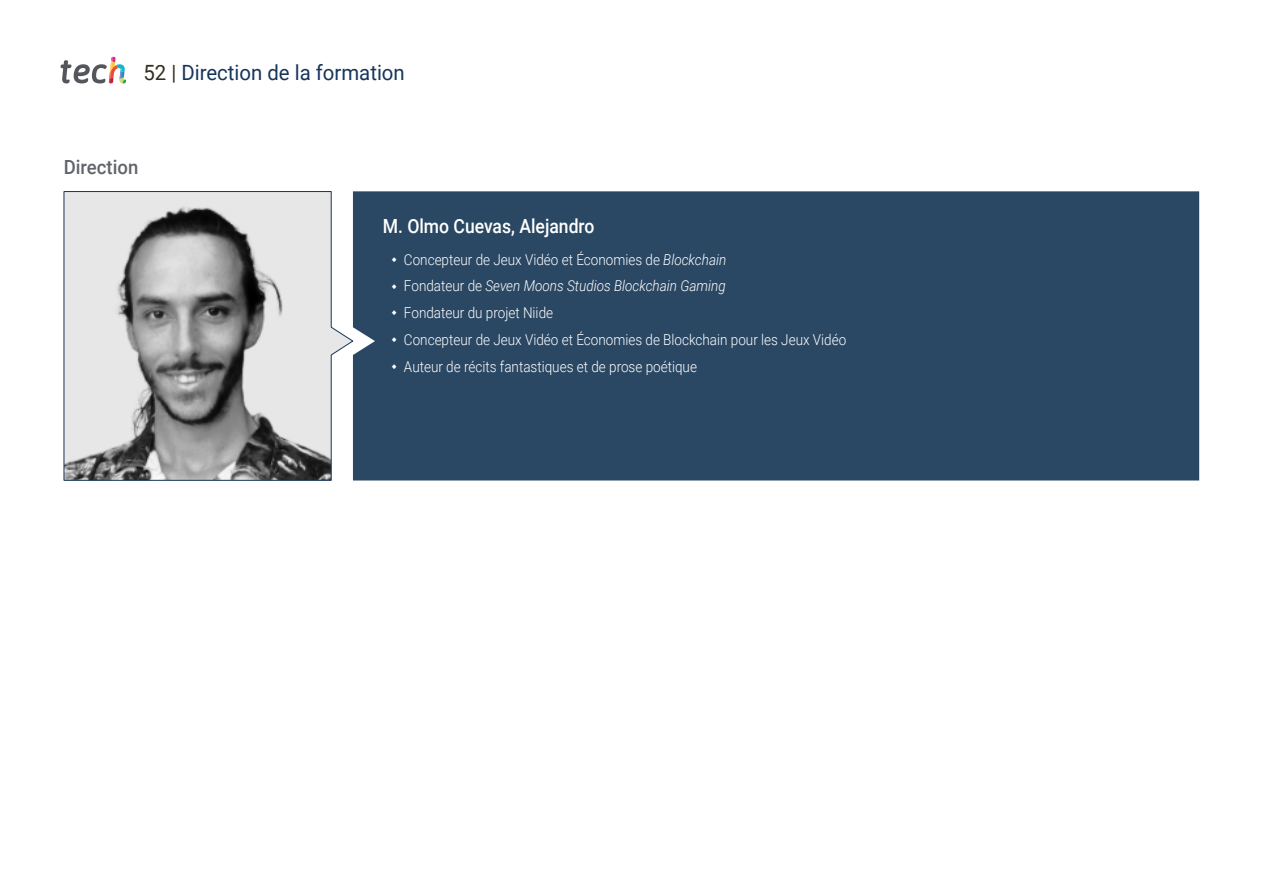
<style>
.page{position:relative;width:1263px;height:893px;background:#fff}
.page>*{position:absolute;margin:0;border:0;box-sizing:border-box;transform-origin:0 0}
.t1{font:21px "Roboto";color:#17355b}
.t2{font:500 19.5px "Roboto";color:#fff;scale:.9 1}
.t3{font:500 19.5px "Roboto";color:#61646a;scale:.95 1}
.t4{font:300 15px/26.7px "Roboto";color:#fff;scale:.9 1}
.s1{color:#312e20}
.s2{font-style:italic}
</style>
<div class="page">
<div style="left:353px;top:191px;width:846px;height:289px;background:#2a4763"></div>
<svg style="left:64px;top:191px;width:289px;height:290px;background:#b6b6b7"></svg>
<svg style="left:61px;top:57px;width:65px;height:27px"></svg>
<svg style="left:392px;top:257px;width:5px;height:5px"></svg>
<svg style="left:392px;top:284px;width:5px;height:5px"></svg>
<svg style="left:392px;top:310px;width:5px;height:5px"></svg>
<svg style="left:392px;top:337px;width:5px;height:5px"></svg>
<svg style="left:392px;top:364px;width:5px;height:5px"></svg>
<h1 class="t1" style="left:144px;top:57px;width:263px"><span class="s1">52 |</span> Direction de la formation</h1>
<h2 class="t3" style="left:64px;top:154px;width:80px">Direction</h2>
<h2 class="t2" style="left:383px;top:212px;width:237px">M. Olmo Cuevas, Alejandro</h2>
<p class="t4" style="left:404px;top:245px;width:493px">Concepteur de Jeux Vidéo et Économies de <span class="s2">Blockchain<br></span>Fondateur de <span class="s2">Seven Moons Studios Blockchain Gaming<br></span>Fondateur du projet Niide<br>Concepteur de Jeux Vidéo et Économies de Blockchain pour les Jeux Vidéo Auteur de récits fantastiques et de prose poétique</p>
</div>
